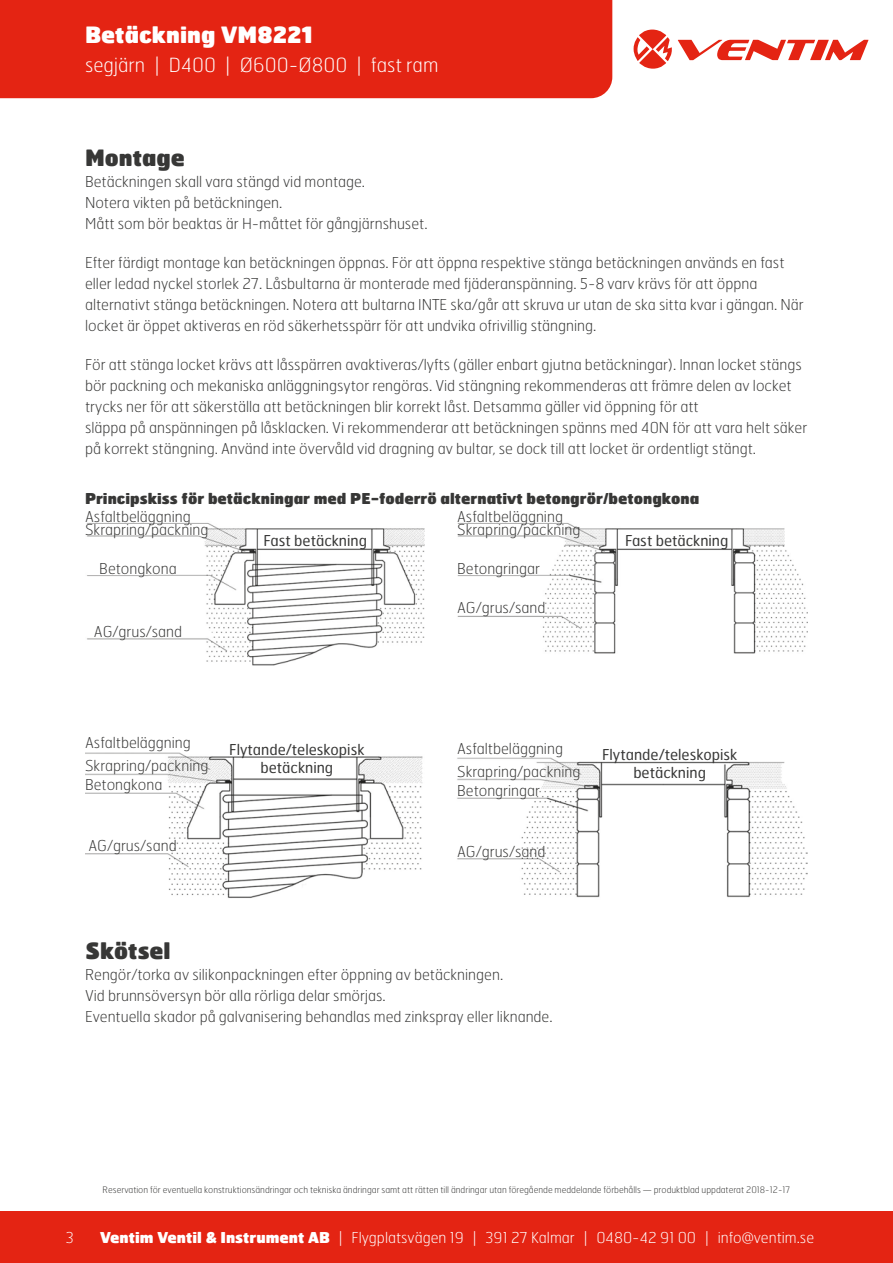
<style>
.page{position:relative;width:893px;height:1263px;background:#fff}
.page>*{position:absolute;margin:0;border:0;box-sizing:border-box;transform-origin:0 0}
.t1{font:900 22.5px "Hermes FB";color:#fff}
.t2{font:900 22.5px "Hermes FB";color:#373736}
.t3{font:100 19.5px "Hermes FB";color:#fff}
.t4{font:100 15px/21px "Hermes FB";color:#373736}
.t5{font:15px/18px "Hermes FB";color:#373736;text-align:center}
.t6{font:100 15px "Hermes FB";color:#fff}
.t7{font:900 15px "Hermes FB";color:#373736}
.t8{font:100 9px "Hermes FB";color:#373736}
.s1{font-weight:900}
</style>
<div class="page">
<div style="left:0;top:1212px;width:893px;height:51px;background:#e42413"></div>
<div style="left:0;top:0;width:612px;height:98px;background:#e42413"></div>
<svg style="left:634px;top:30px;width:38px;height:39px"></svg>
<svg style="left:678px;top:40px;width:190px;height:20px"></svg>
<img style="left:85px;top:523px;width:723px;height:375px">
<h1 class="t1" style="left:85px;top:20px;width:229px">Betäckning VM8221</h1>
<h2 class="t3" style="left:85px;top:52px;width:355px">segjärn | D400 | Ø600-Ø800 | fast ram</h2>
<h1 class="t2" style="left:85px;top:143px;width:101px">Montage</h1>
<p class="t4" style="left:85px;top:171px;width:344px">Betäckningen skall vara stängd vid montage.<br>Notera vikten på betäckningen.<br>Mått som bör beaktas är H-måttet för gångjärnshuset.</p>
<p class="t4" style="left:85px;top:252px;width:720px">Efter färdigt montage kan betäckningen öppnas. För att öppna respektive stänga betäckningen används en fast eller ledad nyckel storlek 27. Låsbultarna är monterade med fjäderanspänning. 5-8 varv krävs för att öppna alternativt stänga betäckningen. Notera att bultarna INTE ska/går att skruva ur utan de ska sitta kvar i gängan. När locket är öppet aktiveras en röd säkerhetsspärr för att undvika ofrivillig stängning.</p>
<p class="t4" style="left:85px;top:354px;width:724px">För att stänga locket krävs att låsspärren avaktiveras/lyfts (gäller enbart gjutna betäckningar). Innan locket stängs bör packning och mekaniska anläggningsytor rengöras. Vid stängning rekommenderas att främre delen av locket trycks ner för att säkerställa att betäckningen blir korrekt låst. Detsamma gäller vid öppning för att<br>släppa på anspänningen på låsklacken. Vi rekommenderar att betäckningen spänns med 40N för att vara helt säker på korrekt stängning. Använd inte övervåld vid dragning av bultar, se dock till att locket är ordentligt stängt.</p>
<p class="t7" style="left:85px;top:489px;width:616px">Principskiss för betäckningar med PE-foderrö alternativt betongrör/betongkona</p>
<p class="t4" style="left:85px;top:505px;width:107px">Asfaltbeläggning</p>
<p class="t4" style="left:457px;top:505px;width:107px">Asfaltbeläggning</p>
<p class="t4" style="left:85px;top:518px;width:125px">Skrapring/packning</p>
<p class="t4" style="left:457px;top:518px;width:125px">Skrapring/packning</p>
<p class="t5" style="left:264px;top:531px;width:105px">Fast betäckning</p>
<p class="t5" style="left:625px;top:531px;width:105px">Fast betäckning</p>
<p class="t4" style="left:99px;top:558px;width:79px">Betongkona</p>
<p class="t4" style="left:94px;top:620px;width:90px">AG/grus/sand</p>
<p class="t4" style="left:457px;top:558px;width:84px">Betongringar</p>
<p class="t4" style="left:457px;top:597px;width:90px">AG/grus/sand</p>
<p class="t4" style="left:85px;top:732px;width:107px">Asfaltbeläggning</p>
<p class="t4" style="left:457px;top:738px;width:107px">Asfaltbeläggning</p>
<p class="t5" style="left:229px;top:740px;width:137px">Flytande/teleskopisk betäckning</p>
<p class="t5" style="left:602px;top:745px;width:137px">Flytande/teleskopisk betäckning</p>
<p class="t4" style="left:85px;top:755px;width:125px">Skrapring/packning</p>
<p class="t4" style="left:457px;top:761px;width:125px">Skrapring/packning</p>
<p class="t4" style="left:85px;top:773px;width:79px">Betongkona</p>
<p class="t4" style="left:457px;top:779px;width:84px">Betongringar</p>
<p class="t4" style="left:88px;top:834px;width:90px">AG/grus/sand</p>
<p class="t4" style="left:457px;top:840px;width:90px">AG/grus/sand</p>
<h1 class="t2" style="left:85px;top:936px;width:87px">Skötsel</h1>
<p class="t4" style="left:85px;top:964px;width:469px">Rengör/torka av silikonpackningen efter öppning av betäckningen.<br>Vid brunnsöversyn bör alla rörliga delar smörjas.<br>Eventuella skador på galvanisering behandlas med zinkspray eller liknande.</p>
<p class="t6" style="left:66px;top:1228px;width:9px">3</p>
<p class="t8" style="left:103px;top:1184px;width:689px">Reservation för eventuella konstruktionsändringar och tekniska ändringar samt att rätten till ändringar utan föregående meddelande förbehålls — produktblad uppdaterat 2018-12-17</p>
<p class="t6" style="left:100px;top:1228px;width:716px"><span class="s1">Ventim Ventil &amp; Instrument AB</span> | Flygplatsvägen 19 | 391 27 Kalmar | 0480-42 91 00 | info@ventim.se</p>
</div>
